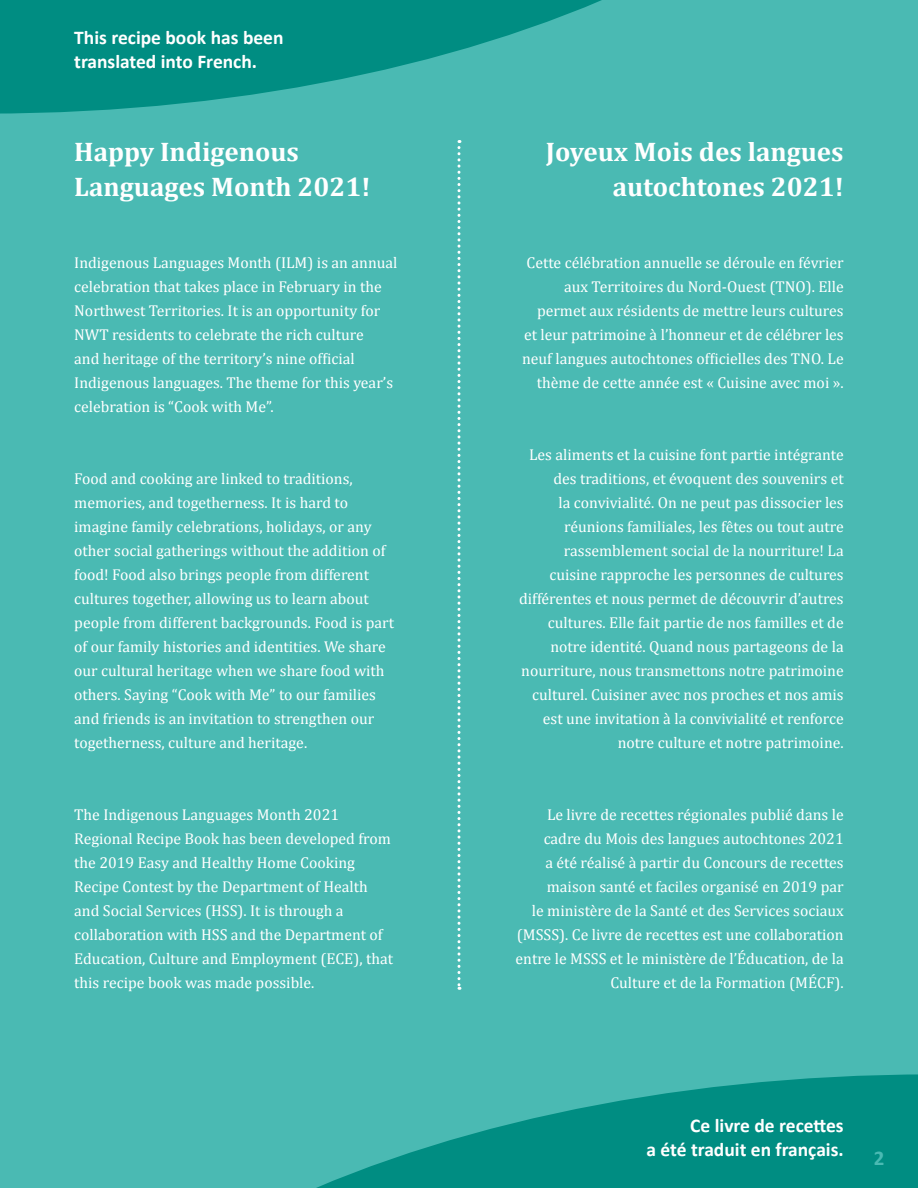
<style>
.page{position:relative;width:918px;height:1188px;background:#4abab3}
.page>*{position:absolute;margin:0;border:0;box-sizing:border-box;transform-origin:0 0}
.t1{font:700 27px/34.5px "Cambria";color:#fff}
.t2{font:700 21px "Calibri";color:#4abab3}
.t3{font:700 19.5px/24px "Calibri";color:#fff}
.t4{font:15.75px/24px "Cambria";color:#fff}
</style>
<div class="page">
<svg style="left:0;top:0;width:602px;height:114px;fill:#008d82"></svg>
<svg style="left:316px;top:1074px;width:602px;height:114px;fill:#008d82"></svg>
<svg style="left:458px;top:140px;width:2px;height:850px"></svg>
<p class="t3" style="left:74px;top:26px;width:211px">This recipe book has been translated into French.</p>
<h1 class="t1" style="left:74px;top:134px;width:298px">Happy Indigenous<br>Languages Month 2021!</h1>
<p class="t4" style="left:74px;top:250px;width:325px">Indigenous Languages Month (ILM) is an annual celebration that takes place in February in the Northwest Territories. It is an opportunity for NWT residents to celebrate the rich culture<br>and heritage of the territory’s nine official Indigenous languages. The theme for this year’s celebration is “Cook with Me”.</p>
<p class="t4" style="left:74px;top:466px;width:321px">Food and cooking are linked to traditions, memories, and togetherness. It is hard to imagine family celebrations, holidays, or any other social gatherings without the addition of food! Food also brings people from different cultures together, allowing us to learn about people from different backgrounds. Food is part of our family histories and identities. We share our cultural heritage when we share food with others. Saying “Cook with Me” to our families and friends is an invitation to strengthen our togetherness, culture and heritage.</p>
<p class="t4" style="left:74px;top:802px;width:320px">The Indigenous Languages Month 2021<br>Regional Recipe Book has been developed from the 2019 Easy and Healthy Home Cooking Recipe Contest by the Department of Health and Social Services (HSS). It is through a collaboration with HSS and the Department of Education, Culture and Employment (ECE), that this recipe book was made possible.</p>
<h1 class="t1" style="left:546px;top:134px;width:299px;text-align:right">Joyeux Mois des langues autochtones 2021!</h1>
<p class="t4" style="left:522px;top:250px;width:323px;text-align:right">Cette célébration annuelle se déroule en février aux Territoires du Nord-Ouest (TNO). Elle permet aux résidents de mettre leurs cultures et leur patrimoine à l’honneur et de célébrer les neuf langues autochtones officielles des TNO. Le thème de cette année est « Cuisine avec moi ».</p>
<p class="t4" style="left:519px;top:442px;width:326px;text-align:right">Les aliments et la cuisine font partie intégrante des traditions, et évoquent des souvenirs et<br>la convivialité. On ne peut pas dissocier les réunions familiales, les fêtes ou tout autre rassemblement social de la nourriture! La cuisine rapproche les personnes de cultures différentes et nous permet de découvrir d’autres cultures. Elle fait partie de nos familles et de notre identité. Quand nous partageons de la nourriture, nous transmettons notre patrimoine culturel. Cuisiner avec nos proches et nos amis est une invitation à la convivialité et renforce notre culture et notre patrimoine.</p>
<p class="t4" style="left:516px;top:802px;width:330px;text-align:right">Le livre de recettes régionales publié dans le cadre du Mois des langues autochtones 2021<br>a été réalisé à partir du Concours de recettes maison santé et faciles organisé en 2019 par<br>le ministère de la Santé et des Services sociaux (MSSS). Ce livre de recettes est une collaboration entre le MSSS et le ministère de l’Éducation, de la Culture et de la Formation (MÉCF).</p>
<p class="t3" style="left:647px;top:1113px;width:199px;text-align:right">Ce livre de recettes<br>a été traduit en français.</p>
<h2 class="t2" style="left:874px;top:1144px;width:12px">2</h2>
</div>
